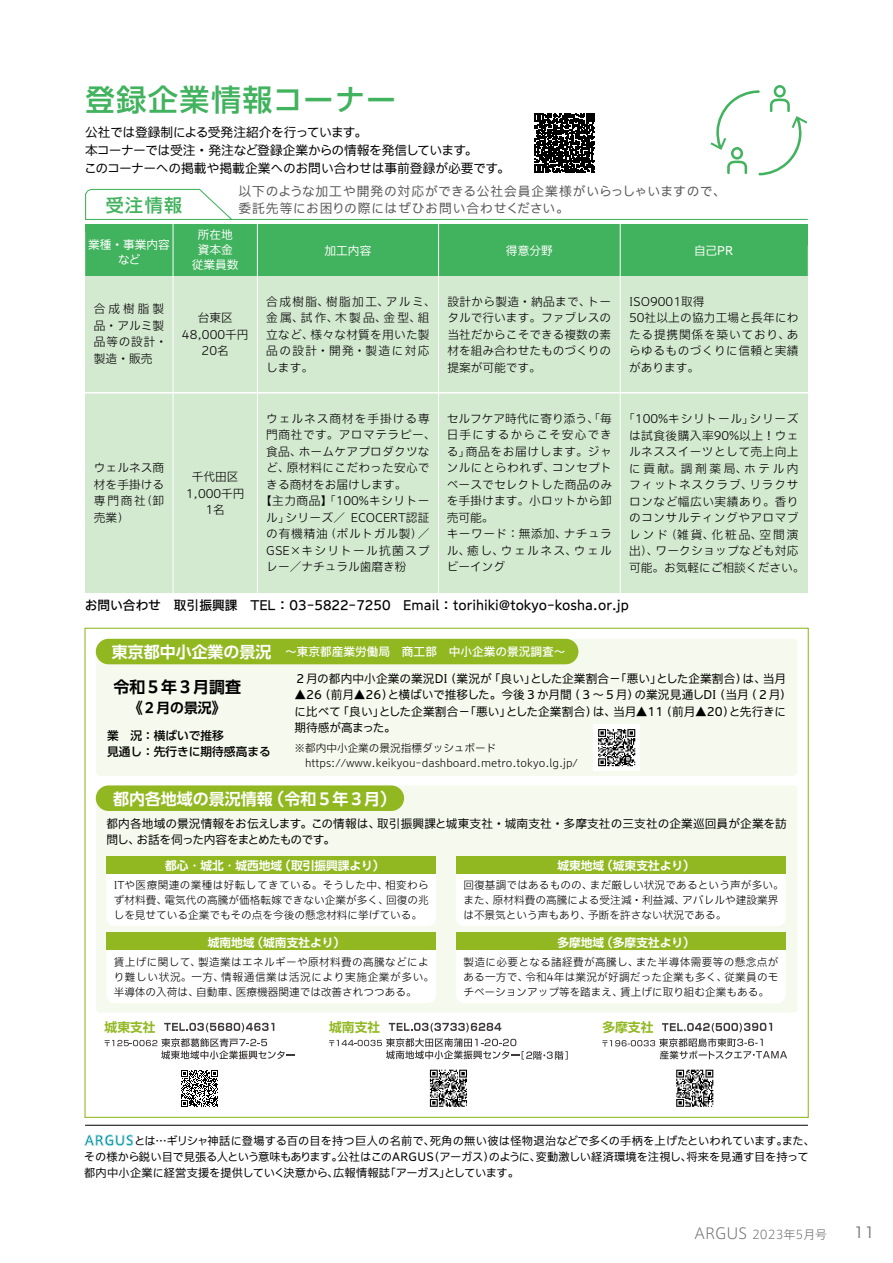
<style>
.page{position:relative;width:893px;height:1263px;background:#fff}
.page>*{position:absolute;margin:0;border:0;box-sizing:border-box;transform-origin:0 0}
.t1{font:500 30px "UD Shin Go Pro";letter-spacing:.05em;color:#41b25d}
.t2{font:500 18px "UD Shin Go Pro";color:#41b25d}
.t3{font:700 15.9px "PUD Shin Go Pr 6 N De";color:#fff}
.t4{font:700 15.9px "PUD Shin Go Pr 6 N De";color:#000}
.t5{font:15px "Hira Kaku Pro W3";color:#727171}
.t6{font:700 13.8px "PUD Shin Go Pr 6 N De";color:#000}
.t7{font:100 12.75px/18px "Iwa UCDA Goth Std";letter-spacing:-.01em;color:#000}
.t8{font:500 12.75px "Iwa UCDA Goth Std";color:#000}
.t9{font:100 12.75px/16.5px "Iwa UCDA Goth Std";letter-spacing:.065em;color:#595757}
.t10{font:700 12.75px "PUD Shin Go Pr 6 N De";color:#91b821}
.t11{font:12px "Axis Basic Std N L";color:#727171}
.t12{font:300 11.7px/16.5px "Iwa UCDA Goth Std";letter-spacing:.025em;color:#000}
.t13{font:100 11.7px/16.5px "Iwa UCDA Goth Std";color:#000}
.t14{font:300 11.7px/16.5px "Iwa UCDA Goth Std";color:#000;text-align:center}
.t15{font:300 11.7px/16.5px "Iwa UCDA Goth Std";letter-spacing:.12em;color:#000}
.t16{font:700 11.7px "PUD Shin Go Pr 6 N De";color:#fff}
.t17{font:300 11.7px/16.5px "Iwa UCDA Goth Std";letter-spacing:.065em;color:#000}
.t18{font:500 11.7px "Iwa UCDA Goth Std";color:#fff}
.t19{font:100 11.7px/15px "Iwa UCDA Goth Std";color:#fff;text-align:center}
.t20{font:300 11.7px "Iwa UCDA Goth Std";letter-spacing:.045em;color:#000}
.t21{font:500 11.7px/16.5px "PUD Shin Go Pr 6 N";color:#000}
.t22{font:300 11.7px "Iwa UCDA Goth Std";letter-spacing:.105em;color:#000}
.t23{font:300 11.7px "Iwa UCDA Goth Std";letter-spacing:.08em;color:#000}
.t24{font:100 11.25px/15.9px "Iwa UCDA Goth Std";color:#000}
.t25{font:300 10.65px/15px "Iwa UCDA Goth Std";color:#000}
.t26{font:300 10.65px/15px "Iwa UCDA Goth Std";letter-spacing:.035em;color:#000}
.s1{font-family:"PUD Shin Go Pr 6 N De";font-weight:700;font-size:15.9px}
.s2{font-size:15px}
</style>
<div class="page">
<div style="left:96px;top:639px;width:701px;height:137px;background:#f6f9ed"></div>
<div style="left:96px;top:785px;width:701px;height:227px;background:#f6f9ed"></div>
<svg style="left:105px;top:1038px;width:189px;height:21px"></svg>
<svg style="left:164px;top:1023px;width:110px;height:9px"></svg>
<svg style="left:329px;top:1038px;width:239px;height:22px"></svg>
<svg style="left:389px;top:1023px;width:112px;height:9px"></svg>
<svg style="left:602px;top:1038px;width:185px;height:21px"></svg>
<svg style="left:662px;top:1023px;width:110px;height:9px"></svg>
<div style="left:85px;top:232px;width:722px;height:360px;background:#d3e9d0"></div>
<div style="left:85px;top:225px;width:722px;height:51px;background:#41b25d"></div>
<svg style="left:85px;top:188px;width:723px;height:32px"></svg>
<hr style="left:620px;top:223px;width:1px;height:372px;background:#fff">
<hr style="left:173px;top:223px;width:1px;height:372px;background:#fff">
<hr style="left:257px;top:223px;width:1px;height:372px;background:#fff">
<hr style="left:438px;top:223px;width:1px;height:372px;background:#fff">
<svg style="left:710px;top:85px;width:97px;height:90px"></svg>
<hr style="left:84px;top:392px;width:725px;height:1px;background:#fff">
<div style="left:96px;top:639px;width:482px;height:25px;background:#91b821;border-radius:13px"></div>
<hr style="left:85px;top:1125px;width:723px;height:1px;background:#000">
<div style="left:594px;top:724px;width:46px;height:47px;background:#fff"></div>
<svg style="left:598px;top:729px;width:37px;height:37px"></svg>
<div style="left:96px;top:785px;width:308px;height:26px;background:#91b821;border-radius:13px"></div>
<svg style="left:106px;top:873px;width:330px;height:53px"></svg>
<div style="left:106px;top:856px;width:330px;height:17px;background:#91b821"></div>
<svg style="left:456px;top:873px;width:330px;height:53px"></svg>
<div style="left:456px;top:856px;width:330px;height:17px;background:#91b821"></div>
<svg style="left:106px;top:950px;width:330px;height:53px"></svg>
<div style="left:106px;top:933px;width:330px;height:17px;background:#91b821"></div>
<svg style="left:456px;top:950px;width:330px;height:53px"></svg>
<div style="left:456px;top:933px;width:330px;height:17px;background:#91b821"></div>
<svg style="left:181px;top:1070px;width:37px;height:37px"></svg>
<svg style="left:430px;top:1070px;width:37px;height:37px"></svg>
<svg style="left:676px;top:1070px;width:37px;height:37px"></svg>
<svg style="left:535px;top:113px;width:60px;height:60px"></svg>
<svg style="left:85px;top:1135px;width:48px;height:10px"></svg>
<h1 class="t1" style="left:85px;top:76px;width:313px">登録企業情報コーナー</h1>
<p class="t7" style="left:84px;top:123px;width:427px">公社では登録制による受発注紹介を行っています。<br>本コーナーでは受注・発注など登録企業からの情報を発信しています。<br>このコーナーへの掲載や掲載企業へのお問い合わせは事前登録が必要です。</p>
<h2 class="t2" style="left:106px;top:191px;width:78px">受注情報</h2>
<p class="t9" style="left:239px;top:182px;width:489px">以下のような加工や開発の対応ができる公社会員企業様がいらっしゃいますので、委託先等にお困りの際にはぜひお問い合わせください。</p>
<p class="t19" style="left:88px;top:236px;width:83px">業種・事業内容など</p>
<p class="t19" style="left:192px;top:227px;width:48px">所在地資本金従業員数</p>
<p class="t17" style="left:94px;top:300px;width:75px">合成樹脂製品・アルミ製品等の設計・製造・販売</p>
<p class="t14" style="left:182px;top:309px;width:68px">台東区<br>48,000千円<br>20名</p>
<p class="t12" style="left:94px;top:459px;width:72px;text-align:justify">ウェルネス商材を手掛ける専門商社（卸売業）</p>
<p class="t14" style="left:186px;top:468px;width:60px">千代田区<br>1,000千円<br>1名</p>
<p class="t19" style="left:325px;top:242px;width:48px">加工内容</p>
<p class="t15" style="left:266px;top:292px;width:171px">合成樹脂、樹脂加工、アルミ、金属、試作、木製品、金型、組立など、様々な材質を用いた製品の設計・開発・製造に対応します。</p>
<p class="t23" style="left:266px;top:410px;width:165px">ウェルネス商材を手掛ける専</p>
<p class="t20" style="left:266px;top:427px;width:171px">門商社です。アロマテラピー、</p>
<p class="t12" style="left:266px;top:443px;width:165px">食品、ホームケアプロダクツな</p>
<p class="t12" style="left:266px;top:459px;width:165px">ど、原材料にこだわった安心で</p>
<p class="t14" style="left:266px;top:476px;width:142px">きる商材をお届けします。</p>
<p class="t20" style="left:260px;top:493px;width:171px">【主力商品】「100%キシリトー</p>
<p class="t14" style="left:266px;top:509px;width:165px">ル」シリーズ／ ECOCERT認証</p>
<p class="t17" style="left:266px;top:525px;width:165px">の有機精油（ポルトガル製）／</p>
<p class="t22" style="left:266px;top:542px;width:165px">GSE×キシリトール抗菌スプ</p>
<p class="t14" style="left:266px;top:558px;width:142px">レー／ナチュラル歯磨き粉</p>
<p class="t19" style="left:506px;top:242px;width:48px">得意分野</p>
<p class="t12" style="left:447px;top:292px;width:165px;text-align:justify">設計から製造・納品まで、トータルで行います。ファブレスの当社だからこそできる複数の素材を組み合わせたものづくりの提案が可能です。</p>
<p class="t12" style="left:447px;top:410px;width:167px">セルフケア時代に寄り添う、「毎日手にするからこそ安心できる」商品をお届けします。ジャンルにとらわれず、コンセプトベースでセレクトした商品のみを手掛けます。小ロットから卸売可能。<br>キーワード：無添加、ナチュラル、癒し、ウェルネス、ウェルビーイング</p>
<p class="t19" style="left:694px;top:242px;width:41px">自己PR</p>
<p class="t12" style="left:629px;top:292px;width:171px">ISO9001取得<br>50社以上の協力工場と長年にわたる提携関係を築いており、あらゆるものづくりに信頼と実績があります。</p>
<p class="t12" style="left:623px;top:410px;width:183px;text-align:center">「100%キシリトール」シリーズは試食後購入率90%以上！ウェルネススイーツとして売上向上に貢献。調剤薬局、ホテル内フィットネスクラブ、リラクサロンなど幅広い実績あり。香りのコンサルティングやアロマブレンド（雑貨、化粧品、空間演出）、ワークショップなども対応可能。お気軽にご相談ください。</p>
<p class="t8" style="left:85px;top:596px;width:546px">お問い合わせ　取引振興課　TEL ： 03-5822-7250　Email ： torihiki@tokyo-kosha.or.jp</p>
<p class="t18" style="left:112px;top:643px;width:455px"><span class="s1">東京都中小企業の景況</span> ～東京都産業労働局　商工部　中小企業の景況調査～</p>
<h3 class="t4" style="left:113px;top:678px;width:129px">令和５年３月調査</h3>
<p class="t6" style="left:136px;top:700px;width:84px">《２月の景況》</p>
<p class="t21" style="left:107px;top:727px;width:165px">業　況：横ばいで推移<br>見通し：先行きに期待感高まる</p>
<p class="t13" style="left:294px;top:669px;width:493px">２月の都内中小企業の業況DI（業況が「良い」とした企業割合－｢悪い」とした企業割合）は、当月</p>
<p class="t13" style="left:294px;top:686px;width:499px">▲26（前月▲26）と横ばいで推移した。今後３か月間（３～５月）の業況見通しDI（当月（２月）に比べて「良い」とした企業割合－「悪い」とした企業割合）は、当月▲11（前月▲20）と先行きに期待感が高まった。</p>
<p class="t25" style="left:294px;top:739px;width:285px">※都内中小企業の景況指標ダッシュボード　https://www.keikyou-dashboard.metro.tokyo.lg.jp/</p>
<h3 class="t3" style="left:113px;top:790px;width:285px">都内各地域の景況情報（令和５年３月）</h3>
<p class="t13" style="left:106px;top:814px;width:682px">都内各地域の景況情報をお伝えします。この情報は、取引振興課と城東支社・城南支社・多摩支社の三支社の企業巡回員が企業を訪問し、お話を伺った内容をまとめたものです。</p>
<p class="t16" style="left:165px;top:859px;width:221px">都心・城北・城西地域（取引振興課より）</p>
<p class="t16" style="left:557px;top:859px;width:139px">城東地域（城東支社より）</p>
<p class="t25" style="left:114px;top:877px;width:317px;text-align:justify">ITや医療関連の業種は好転してきている。そうした中、相変わらず材料費、電気代の高騰が価格転嫁できない企業が多く、回復の兆しを見せている企業でもその点を今後の懸念材料に挙げている。</p>
<p class="t25" style="left:463px;top:877px;width:322px">回復基調ではあるものの、まだ厳しい状況であるという声が多い。また、原材料費の高騰による受注減・利益減、アパレルや建設業界は不景気という声もあり、予断を許さない状況である。</p>
<p class="t16" style="left:208px;top:936px;width:139px">城南地域（城南支社より）</p>
<p class="t16" style="left:557px;top:936px;width:139px">多摩地域（多摩支社より）</p>
<p class="t26" style="left:114px;top:954px;width:322px">賃上げに関して、製造業はエネルギーや原材料費の高騰などにより難しい状況。一方、情報通信業は活況により実施企業が多い。半導体の入荷は、自動車、医療機器関連では改善されつつある。</p>
<p class="t25" style="left:463px;top:954px;width:317px;text-align:justify">製造に必要となる諸経費が高騰し、また半導体需要等の懸念点がある一方で、令和4年は業況が好調だった企業も多く、従業員のモチベーションアップ等を踏まえ、賃上げに取り組む企業もある。</p>
<p class="t10" style="left:105px;top:1020px;width:53px">城東支社</p>
<p class="t10" style="left:329px;top:1020px;width:53px">城南支社</p>
<p class="t10" style="left:602px;top:1020px;width:53px">多摩支社</p>
<p class="t24" style="left:84px;top:1132px;width:732px">　　　　とは…ギリシャ神話に登場する百の目を持つ巨人の名前で、死角の無い彼は怪物退治などで多くの手柄を上げたといわれています。また、その様から鋭い目で見張る人という意味もあります。公社はこのARGUS（アーガス）のように、変動激しい経済環境を注視し、将来を見通す目を持って都内中小企業に経営支援を提供していく決意から、広報情報誌「アーガス」としています。</p>
<p class="t11" style="left:694px;top:1225px;width:134px"><span class="s2">ARGUS</span> 2023年5月号</p>
<p class="t5" style="left:854px;top:1219px;width:22px">11</p>
</div>
